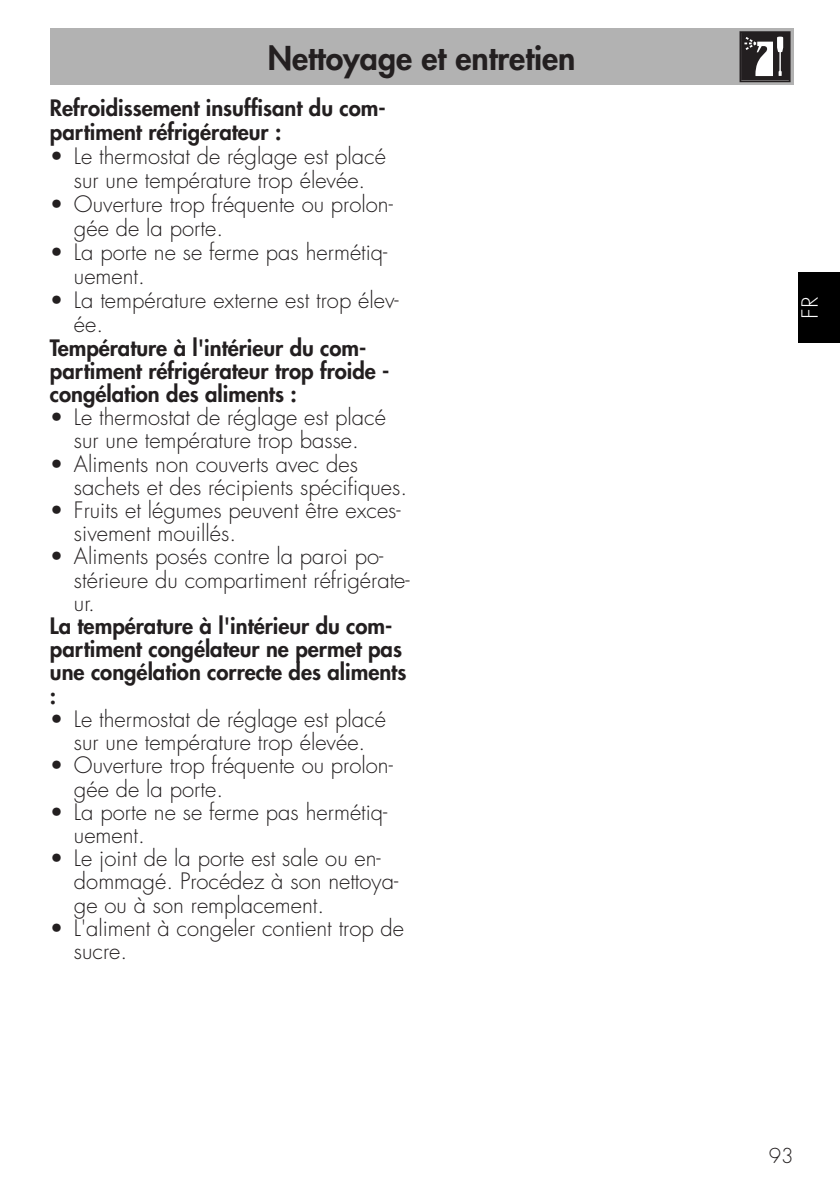
<style>
.page{position:relative;width:840px;height:1191px;background:#fff}
.page>*{position:absolute;margin:0;border:0;box-sizing:border-box;transform-origin:0 0}
.t1{font:800 32px "Futura Std";color:#231f20}
.t2{font:300 22px/23.2px "Futura Std";color:#231f20}
.t3{font:800 22px/23.2px "Futura Std";color:#231f20}
.t4{font:300 21.6px "Futura Std";color:#fff;scale:1.11 1}
.t5{font:300 20px "Futura Std";color:#231f20}
</style>
<div class="page">
<div style="left:797px;top:272px;width:42px;height:70px;background:#000"></div>
<div style="left:50px;top:28px;width:743px;height:57px;background:#b2b2b2"></div>
<svg style="left:739px;top:31px;width:51px;height:51px;background:#5d5a5a"></svg>
<p class="t1" style="left:268px;top:38px;width:309px">Nettoyage et entretien</p>
<p class="t3" style="left:50px;top:96px;width:337px;line-height:24px">Refroidissement insuffisant du com&shy;partiment réfrigérateur :</p>
<p class="t2" style="left:50px;top:145px;width:337px;line-height:24px;text-align:center">• Le thermostat de réglage est placé sur une température trop élevée.</p>
<p class="t2" style="left:74px;top:193px;width:320px;line-height:24px;text-indent:-24px">• Ouverture trop fréquente ou prolon&shy;gée de la porte.</p>
<p class="t2" style="left:74px;top:241px;width:315px;line-height:24px;text-indent:-24px">• La porte ne se ferme pas hermétiq&shy;uement.</p>
<p class="t2" style="left:74px;top:289px;width:326px;line-height:24px;text-indent:-24px">• La température externe est trop élev&shy;ée.</p>
<p class="t3" style="left:50px;top:336px;width:341px">Température à l'intérieur du com&shy;partiment réfrigérateur trop froide - congélation des aliments :</p>
<p class="t2" style="left:50px;top:406px;width:337px;text-align:center">• Le thermostat de réglage est placé sur une température trop basse.</p>
<p class="t2" style="left:74px;top:452px;width:334px;text-indent:-24px">• Aliments non couverts avec des sachets et des récipients spécifiques.</p>
<p class="t2" style="left:74px;top:499px;width:328px;text-indent:-24px">• Fruits et légumes peuvent être exces&shy;sivement mouillés.</p>
<p class="t2" style="left:74px;top:545px;width:337px;text-indent:-24px">• Aliments posés contre la paroi po&shy;stérieure du compartiment réfrigérate&shy;ur.</p>
<p class="t3" style="left:50px;top:614px;width:358px">La température à l'intérieur du com&shy;partiment congélateur ne permet pas une congélation correcte des aliments :</p>
<p class="t2" style="left:50px;top:708px;width:337px;text-align:center">• Le thermostat de réglage est placé sur une température trop élevée.</p>
<p class="t2" style="left:74px;top:754px;width:320px;text-indent:-24px">• Ouverture trop fréquente ou prolon&shy;gée de la porte.</p>
<p class="t2" style="left:74px;top:800px;width:315px;text-indent:-24px">• La porte ne se ferme pas hermétiq&shy;uement.</p>
<p class="t2" style="left:74px;top:847px;width:325px;text-indent:-24px">• Le joint de la porte est sale ou en&shy;dommagé. Procédez à son nettoya&shy;ge ou à son remplacement.</p>
<p class="t2" style="left:74px;top:916px;width:331px;text-indent:-24px">• L'aliment à congeler contient trop de sucre.</p>
<p class="t4" style="left:796px;top:318px;width:22px;rotate:-90deg">FR</p>
<p class="t5" style="left:768px;top:1143px;width:26px">93</p>
</div>
